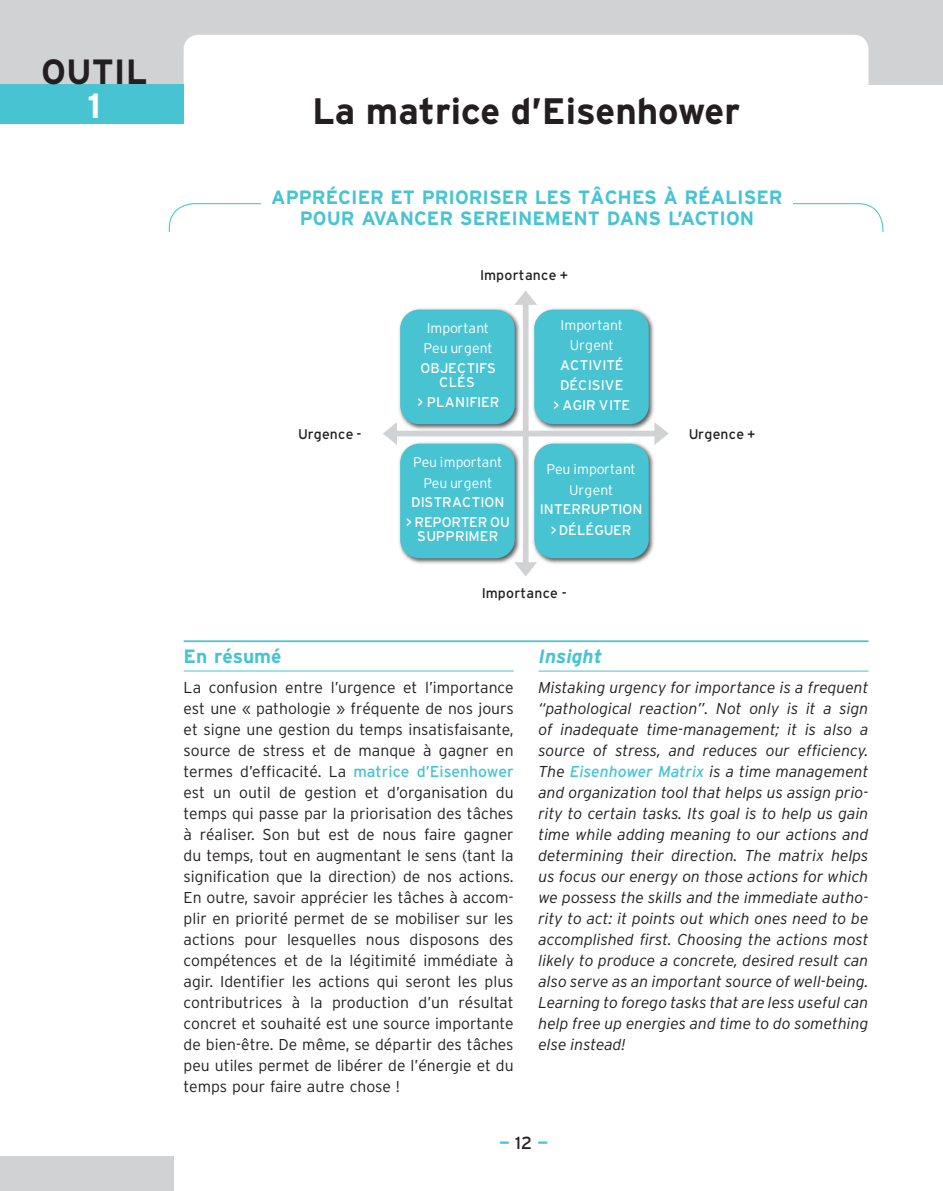
<style>
.page{position:relative;width:943px;height:1191px;background:#fff}
.page>*{position:absolute;margin:0;border:0;box-sizing:border-box;transform-origin:0 0}
.t1{font:700 36.75px "Interstate";color:#231f20}
.t2{font:700 35px "Interstate";color:#231f20}
.t3{font:700 35px "Interstate";color:#fff}
.t4{font:700 19.25px/21px "Interstate";color:#47c3d2;text-align:center}
.t5{font:italic 700 19.25px "Interstate";color:#47c3d2}
.t6{font:700 17.5px "Interstate";color:#47c3d2}
.t7{font:300 15.75px/21px "Interstate";color:#231f20;text-align:justify}
.t8{font:italic 300 15.75px/21px "Interstate";color:#231f20;text-align:justify}
.t9{font:14px/19.9px "Interstate";letter-spacing:.005em;color:#fff;text-align:center}
.t10{font:300 14px/20.3px "Interstate";color:#fff;text-align:center}
.t11{font:14px "Interstate";letter-spacing:.02em;color:#231f20}
.s1{font-weight:400;color:#47c3d2}
.s2{font-weight:400;color:#231f20}
</style>
<div class="page">
<div style="left:0;top:0;width:943px;height:84px;background:#d1d2d4"></div>
<div style="left:184px;top:35px;width:684px;height:89px;background:#fff;border-radius:15px"></div>
<div style="left:0;top:84px;width:184px;height:40px;background:#47c3d2"></div>
<div style="left:0;top:1156px;width:174px;height:35px;background:#d1d2d4"></div>
<hr style="left:184px;top:640px;width:684px;height:2px;background:#47c3d2">
<hr style="left:184px;top:670px;width:329px;height:1px;background:#47c3d2">
<hr style="left:538px;top:670px;width:330px;height:1px;background:#47c3d2">
<svg style="left:383px;top:291px;width:285px;height:285px"></svg>
<img style="left:396px;top:306px;width:126px;height:126px">
<div style="left:400px;top:310px;width:114px;height:114px;background:#47c3d2;border-radius:19px"></div>
<img style="left:530px;top:306px;width:126px;height:126px">
<div style="left:534px;top:310px;width:114px;height:114px;background:#47c3d2;border-radius:19px"></div>
<img style="left:396px;top:440px;width:126px;height:126px">
<div style="left:400px;top:444px;width:114px;height:114px;background:#47c3d2;border-radius:19px"></div>
<img style="left:530px;top:440px;width:126px;height:126px">
<div style="left:534px;top:444px;width:114px;height:114px;background:#47c3d2;border-radius:19px"></div>
<h2 class="t2" style="left:41px;top:52px;width:108px">OUTIL</h2>
<h2 class="t3" style="left:88px;top:86px;width:15px">1</h2>
<h1 class="t1" style="left:312px;top:91px;width:429px">LA MATRICE D’EISENHOWER</h1>
<p class="t4" style="left:271px;top:186px;width:513px">APPRÉCIER ET PRIORISER LES TÂCHES À RÉALISER<br>POU R AVANCER SEREINEMENT DANS L’ACTION</p>
<p class="t11" style="left:480px;top:267px;width:89px">Importance +</p>
<p class="t11" style="left:298px;top:426px;width:65px">Urgence -</p>
<p class="t10" style="left:423px;top:318px;width:70px;text-align:left">Important<br>Peu urgent</p>
<p class="t9" style="left:420px;top:360px;width:77px;line-height:14.7px">OBJECTIFS<br>CLÉS</p>
<p class="t9" style="left:417px;top:392px;width:83px">&gt; PLANIFIER</p>
<p class="t10" style="left:413px;top:452px;width:91px">Peu important<br>Peu urgent</p>
<p class="t9" style="left:406px;top:492px;width:105px">DISTRACTION<br>&gt; REPORTER OU</p>
<p class="t9" style="left:417px;top:526px;width:83px">SUPPRIMER</p>
<p class="t10" style="left:560px;top:315px;width:64px">Important<br>Urgent</p>
<p class="t9" style="left:553px;top:355px;width:78px">ACTIVITÉ<br>DÉCISIVE<br>&gt; AGIR VITE</p>
<p class="t10" style="left:546px;top:459px;width:91px">Peu important<br>Urgent</p>
<p class="t9" style="left:540px;top:499px;width:104px">INTERRUPTION &gt;DÉLÉGUER</p>
<p class="t11" style="left:482px;top:585px;width:87px">Importance -</p>
<p class="t11" style="left:688px;top:426px;width:68px">Urgence +</p>
<p class="t4" style="left:184px;top:645px;width:99px">EN RÉSUMÉ</p>
<p class="t7" style="left:184px;top:676px;width:331px">La confusion entre l’urgence et l’importance est une « pathologie » fréquente de nos jours et signe une gestion du temps insatisfaisante, source de stress et de manque à gagner en termes d’efficacité. La <span class="s1">matrice d’Eisenhower </span>est un outil de gestion et d’organisation du temps qui passe par la priorisation des tâches à réaliser. Son but est de nous faire gagner du temps, tout en augmentant le sens (tant la signification que la direction) de nos actions.<br>En outre, savoir apprécier les tâches à accom&shy;plir en priorité permet de se mobiliser sur les actions pour lesquelles nous disposons des compétences et de la légitimité immédiate à agir. Identifier les actions qui seront les plus contributrices à la production d’un résultat concret et souhaité est une source importante de bien-être. De même, se départir des tâches peu utiles permet de libérer de l’énergie et du temps pour faire autre chose !</p>
<p class="t5" style="left:538px;top:644px;width:65px">Insight</p>
<p class="t8" style="left:538px;top:676px;width:331px">Mistaking urgency for importance is a frequent “pathological reaction”. Not only is it a sign of inadequate time-management; it is also a source of stress, and reduces our efficiency.<br>The <span class="s1">Eisenhower Matrix</span> is a time management and organization tool that helps us assign prio&shy;rity to certain tasks. Its goal is to help us gain time while adding meaning to our actions and determining their direction. The matrix helps us focus our energy on those actions for which we possess the skills and the immediate autho&shy;rity to act: it points out which ones need to be accomplished first. Choosing the actions most likely to produce a concrete, desired result can also serve as an important source of well-being.<br>Learning to forego tasks that are less useful can help free up energies and time to do something else instead!</p>
<p class="t6" style="left:499px;top:1133px;width:50px">—<span class="s2">12</span>—</p>
</div>
